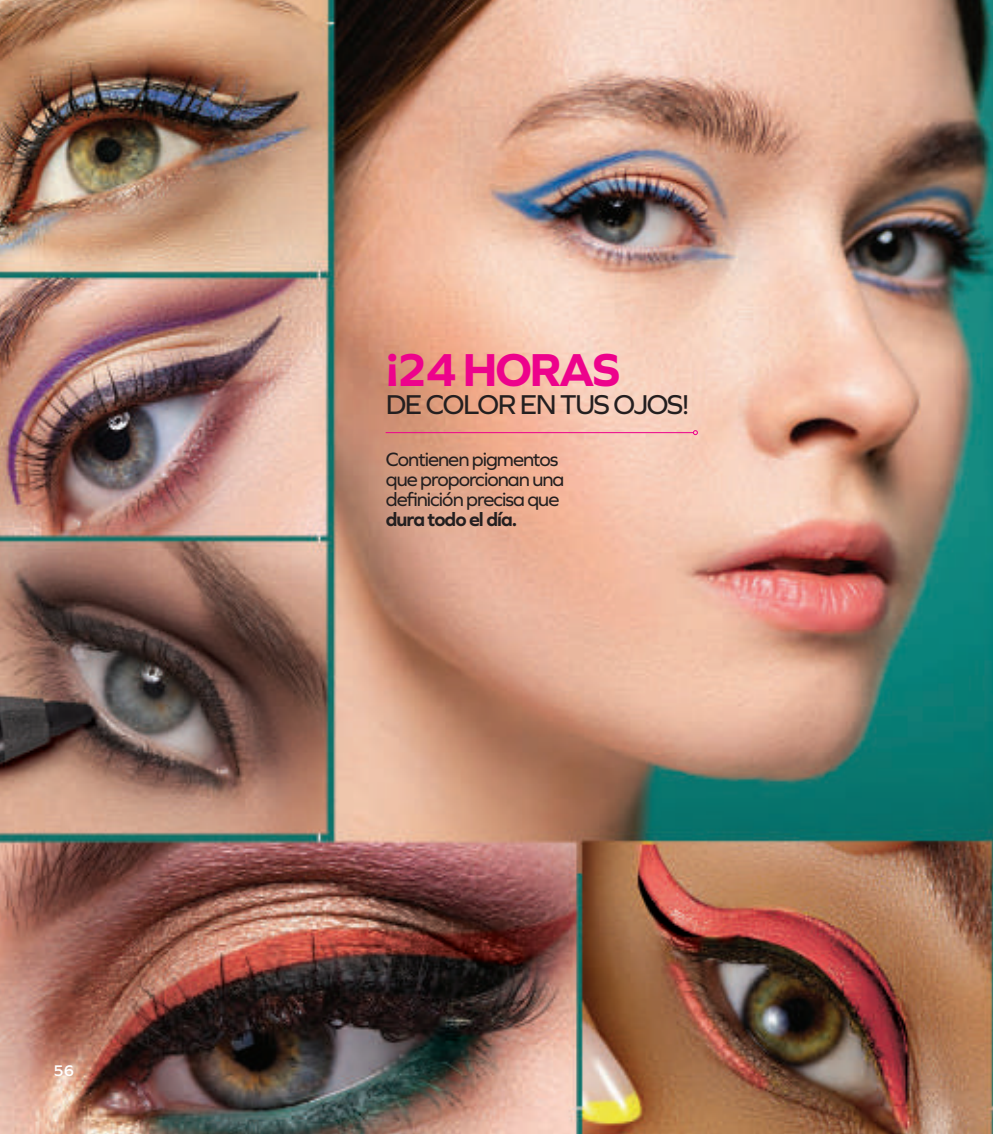
<style>
.page{position:relative;width:993px;height:1134px;background:#fff}
.page>*{position:absolute;margin:0;border:0;box-sizing:border-box;transform-origin:0 0}
.t1{font:700 48px "Graphie";letter-spacing:-.05em;color:#ed028c}
.t2{font:28.4px "Graphie";letter-spacing:-.05em;color:#231f20}
.t3{font:20px/20px "Graphie";letter-spacing:-.05em;color:#231f20}
.t4{font:700 20px "Graphie";letter-spacing:-.05em;color:#231f20}
.t5{font:600 16px "Graphie";color:#fff}
</style>
<div class="page">
<img style="left:0;top:0;width:992px;height:1134px">
<hr style="left:385px;top:432px;width:308px;height:1px;background:#ed028c">
<svg style="left:692px;top:430px;width:5px;height:5px"></svg>
<p class="t5" style="left:53px;top:1062px;width:22px">56</p>
<h1 class="t1" style="left:386px;top:341px;width:236px">¡24 HORAS</h1>
<h2 class="t2" style="left:386px;top:388px;width:305px">DE COLOR EN TUS OJOS!</h2>
<p class="t3" style="left:386px;top:449px;width:180px">Contienen pigmentos que proporcionan una definición precisa que</p>
<p class="t4" style="left:386px;top:508px;width:133px">dura todo el día.</p>
</div>
